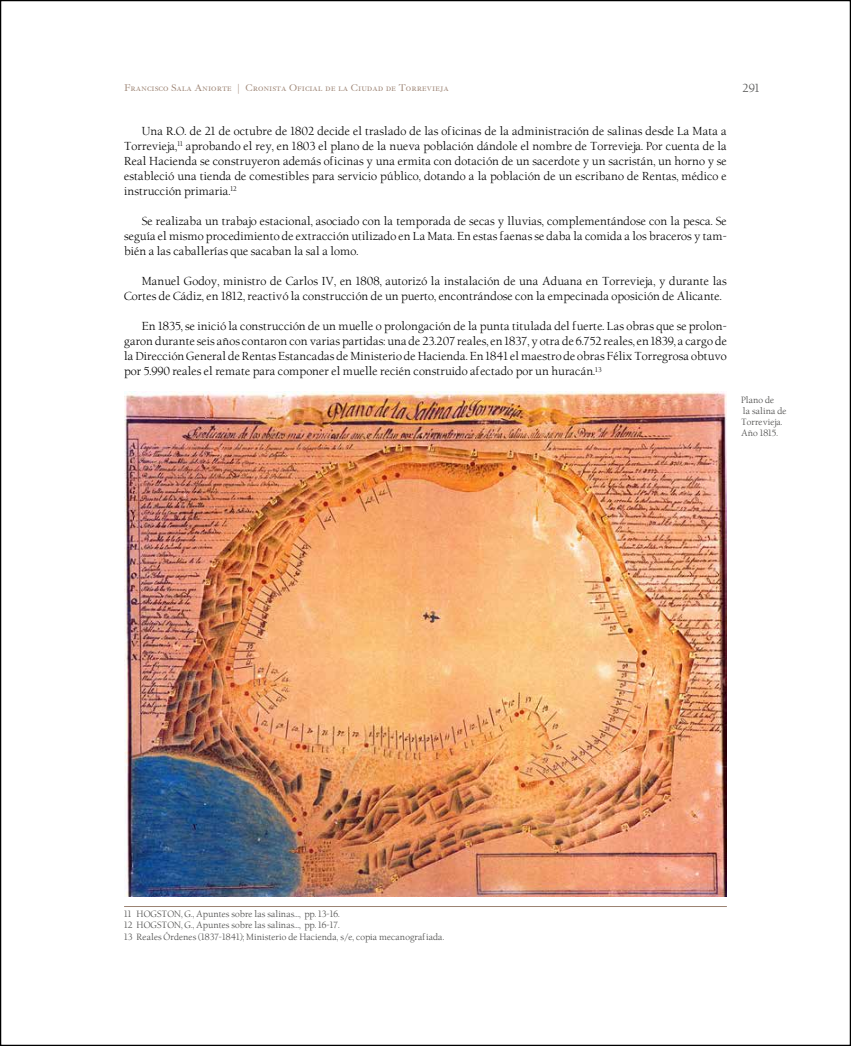
<style>
.page{position:relative;width:851px;height:1046px;background:#fff}
.page>*{position:absolute;margin:0;border:0;box-sizing:border-box;transform-origin:0 0}
.t1{font:11.25px/15px "Berkeley Oldstyle";color:#000;text-align:justify}
.t2{font:11.25px "Berkeley Oldstyle";color:#4a4a49}
.t3{font:10px "Ibarra Real";color:#9b8272}
.t4{font:8.75px/11.2px "Berkeley Oldstyle";color:#4a4a49}
</style>
<div class="page">
<hr style="left:124px;top:906px;width:602px;height:1px;background:#9b8272">
<img style="left:124px;top:391px;width:602px;height:505px">
<p class="t3" style="left:124px;top:82px;width:326px">Francisco Sala Aniorte | Cronista Oficial de la Ciudad de Torrevieja</p>
<p class="t1" style="left:124px;top:124px;width:604px;text-indent:18px">Una R.O. de 21 de octubre de 1802 decide el traslado de las oficinas de la administración de salinas desde La Mata a Torrevieja,<sup>11</sup> aprobando el rey, en 1803 el plano de la nueva población dándole el nombre de Torrevieja. Por cuenta de la Real Hacienda se construyeron además oficinas y una ermita con dotación de un sacerdote y un sacristán, un horno y se estableció una tienda de comestibles para servicio público, dotando a la población de un escribano de Rentas, médico e instrucción primaria.<sup>12</sup></p>
<p class="t1" style="left:124px;top:214px;width:604px;text-indent:18px">Se realizaba un trabajo estacional, asociado con la temporada de secas y lluvias, complementándose con la pesca. Se seguía el mismo procedimiento de extracción utilizado en La Mata. En estas faenas se daba la comida a los braceros y tam&shy;bién a las caballerías que sacaban la sal a lomo.</p>
<p class="t1" style="left:124px;top:274px;width:604px;text-indent:18px">Manuel Godoy, ministro de Carlos IV, en 1808, autorizó la instalación de una Aduana en Torrevieja, y durante las<br>Cortes de Cádiz, en 1812, reactivó la construcción de un puerto, encontrándose con la empecinada oposición de Alicante.</p>
<p class="t1" style="left:124px;top:319px;width:604px;text-indent:18px">En 1835, se inició la construcción de un muelle o prolongación de la punta titulada del fuerte. Las obras que se prolon&shy;garon durante seis años contaron con varias partidas: una de 23.207 reales, en 1837, y otra de 6.752 reales, en 1839, a cargo de la Dirección General de Rentas Estancadas de Ministerio de Hacienda. En 1841 el maestro de obras Félix Torregrosa obtuvo por 5.990 reales el remate para componer el muelle recién construido afectado por un huracán.<sup>13</sup></p>
<p class="t2" style="left:742px;top:82px;width:18px">291</p>
<p class="t4" style="left:741px;top:394px;width:47px">Plano de<br>la salina de<br>Torrevieja.<br>Año 1815.</p>
<p class="t4" style="left:124px;top:908px;width:321px">11 HOGSTON, G., Apuntes sobre las salinas…, pp. 13-16.<br>12 HOGSTON, G., Apuntes sobre las salinas…, pp. 16-17.<br>13 Reales Órdenes (1837-1841); Ministerio de Hacienda, s/e, copia mecanografiada.</p>
</div>
